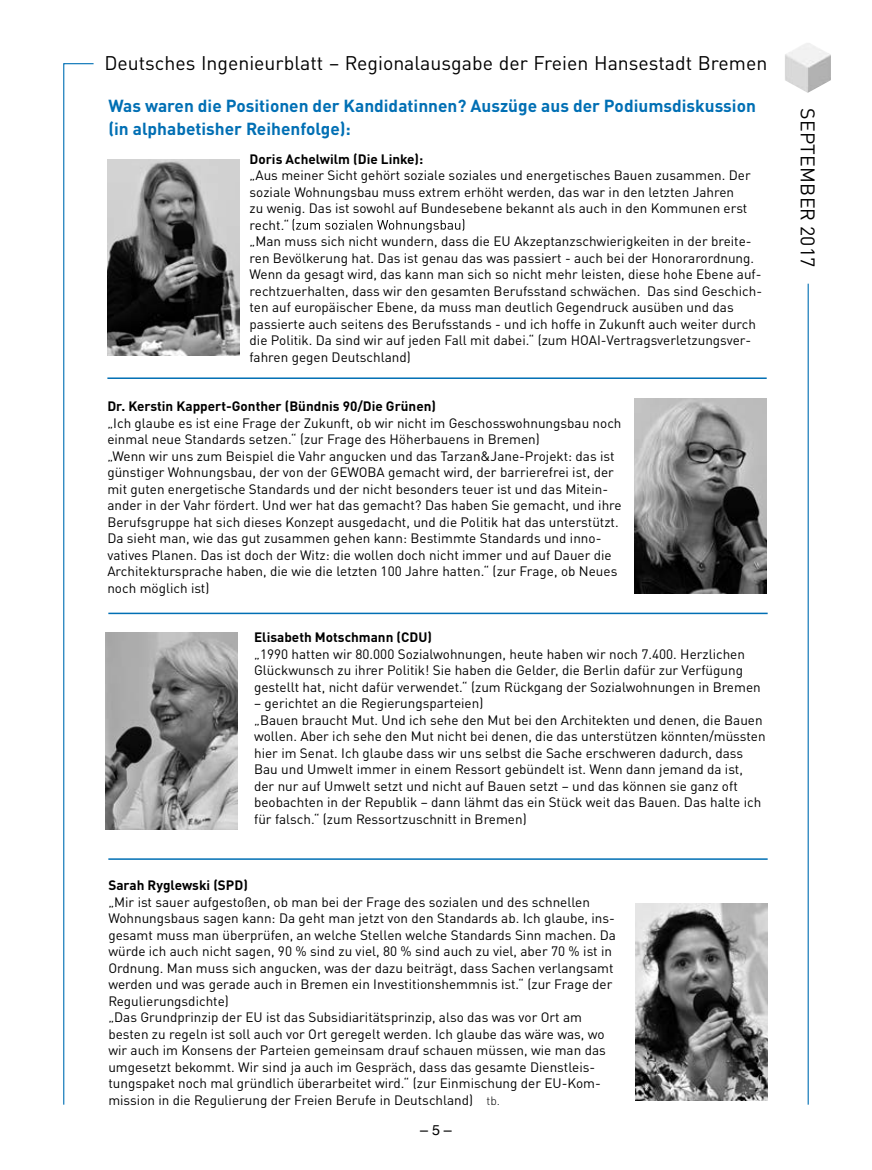
<style>
.page{position:relative;width:872px;height:1170px;background:#fff}
.page>*{position:absolute;margin:0;border:0;box-sizing:border-box;transform-origin:0 0}
.t1{font:19.5px "DINOT";color:#000}
.t2{font:700 17.25px/22.5px "DINOT";color:#006fb4}
.t3{font:14.25px "Helvetica";color:#000}
.t4{font:13.5px/16.5px "DINOT";color:#000}
.t5{font:700 13.5px "DINOT";color:#000}
.s1{font-weight:300;font-size:12px}
</style>
<div class="page">
<img style="left:785px;top:43px;width:46px;height:50px">
<hr style="left:807px;top:284px;width:1px;height:820px;background:#006fb4">
<svg style="left:63px;top:63px;width:31px;height:1042px"></svg>
<img style="left:636px;top:903px;width:131px;height:197px">
<img style="left:107px;top:159px;width:133px;height:196px">
<img style="left:635px;top:398px;width:131px;height:196px">
<svg style="left:293px;top:219px;width:171px;height:14px"></svg>
<img style="left:106px;top:632px;width:131px;height:197px">
<hr style="left:107px;top:377px;width:659px;height:2px;background:#006fb4">
<hr style="left:108px;top:612px;width:659px;height:2px;background:#006fb4">
<hr style="left:108px;top:858px;width:659px;height:1px;background:#006fb4">
<h1 class="t1" style="left:104px;top:51px;width:664px">Deutsches Ingenieurblatt – Regionalausgabe der Freien Hansestadt Bremen</h1>
<p class="t2" style="left:108px;top:94px;width:649px">Was waren die Positionen der Kandidatinnen? Auszüge aus der Podiumsdiskussion (in alphabetisher Reihenfolge):</p>
<p class="t5" style="left:249px;top:150px;width:175px">Doris Achelwilm (Die Linke):</p>
<p class="t4" style="left:249px;top:167px;width:514px">„Aus meiner Sicht gehört soziale soziales und energetisches Bauen zusammen. Der soziale Wohnungsbau muss extrem erhöht werden, das war in den letzten Jahren<br>zu wenig. Das ist sowohl auf Bundesebene bekannt als auch in den Kommunen erst recht.“<br>„Man muss sich nicht wundern, dass die EU Akzeptanzschwierigkeiten in der breite&shy;ren Bevölkerung hat. Das ist genau das was passiert - auch bei der Honorarordnung.<br>Wenn da gesagt wird, das kann man sich so nicht mehr leisten, diese hohe Ebene auf&shy;rechtzuerhalten, dass wir den gesamten Berufsstand schwächen. Das sind Geschich&shy;ten auf europäischer Ebene, da muss man deutlich Gegendruck ausüben und das passierte auch seitens des Berufsstands - und ich hoffe in Zukunft auch weiter durch die Politik. Da sind wir auf jeden Fall mit dabei.“ (zum HOAI-Vertragsverletzungsver&shy;fahren gegen Deutschland)</p>
<p class="t5" style="left:107px;top:397px;width:330px">Dr. Kerstin Kappert-Gonther (Bündnis 90/Die Grünen)</p>
<p class="t4" style="left:107px;top:414px;width:516px">„Ich glaube es ist eine Frage der Zukunft, ob wir nicht im Geschosswohnungsbau noch einmal neue Standards setzen.“ (zur Frage des Höherbauens in Bremen)<br>„Wenn wir uns zum Beispiel die Vahr angucken und das Tarzan&amp;Jane-Projekt: das ist günstiger Wohnungsbau, der von der GEWOBA gemacht wird, der barrierefrei ist, der mit guten energetische Standards und der nicht besonders teuer ist und das Mitein&shy;ander in der Vahr fördert. Und wer hat das gemacht? Das haben Sie gemacht, und ihre Berufsgruppe hat sich dieses Konzept ausgedacht, und die Politik hat das unterstützt.<br>Da sieht man, wie das gut zusammen gehen kann: Bestimmte Standards und inno&shy;vatives Planen. Das ist doch der Witz: die wollen doch nicht immer und auf Dauer die Architektursprache haben, die wie die letzten 100 Jahre hatten.“ (zur Frage, ob Neues noch möglich ist)</p>
<p class="t5" style="left:254px;top:628px;width:179px">Elisabeth Motschmann (CDU)</p>
<p class="t4" style="left:254px;top:645px;width:508px">„1990 hatten wir 80.000 Sozialwohnungen, heute haben wir noch 7.400. Herzlichen<br>Glückwunsch zu ihrer Politik! Sie haben die Gelder, die Berlin dafür zur Verfügung gestellt hat, nicht dafür verwendet.“ (zum Rückgang der Sozialwohnungen in Bremen</p>
<p class="t4" style="left:254px;top:695px;width:513px">– gerichtet an die Regierungsparteien)<br>„Bauen braucht Mut. Und ich sehe den Mut bei den Architekten und denen, die Bauen wollen. Aber ich sehe den Mut nicht bei denen, die das unterstützen könnten/müssten hier im Senat. Ich glaube dass wir uns selbst die Sache erschweren dadurch, dass Bau und Umwelt immer in einem Ressort gebündelt ist. Wenn dann jemand da ist, der nur auf Umwelt setzt und nicht auf Bauen setzt – und das können sie ganz oft beobachten in der Republik – dann lähmt das ein Stück weit das Bauen. Das halte ich für falsch.“ (zum Ressortzuschnitt in Bremen)</p>
<p class="t5" style="left:108px;top:876px;width:141px">Sarah Ryglewski (SPD)</p>
<p class="t4" style="left:108px;top:893px;width:509px">„Mir ist sauer aufgestoßen, ob man bei der Frage des sozialen und des schnellen Wohnungsbaus sagen kann: Da geht man jetzt von den Standards ab. Ich glaube, ins&shy;gesamt muss man überprüfen, an welche Stellen welche Standards Sinn machen. Da würde ich auch nicht sagen, 90 % sind zu viel, 80 % sind auch zu viel, aber 70 % ist in Ordnung. Man muss sich angucken, was der dazu beiträgt, dass Sachen verlangsamt werden und was gerade auch in Bremen ein Investitionshemmnis ist.“ (zur Frage der Regulierungsdichte)<br>„Das Grundprinzip der EU ist das Subsidiaritätsprinzip, also das was vor Ort am besten zu regeln ist soll auch vor Ort geregelt werden. Ich glaube das wäre was, wo wir auch im Konsens der Parteien gemeinsam drauf schauen müssen, wie man das umgesetzt bekommt. Wir sind ja auch im Gespräch, dass das gesamte Dienstleis&shy;tungspaket noch mal gründlich überarbeitet wird.“ (zur Einmischung der EU-Kom&shy;mission in die Regulierung der Freien Berufe in Deutschland) <span class="s1">tb.</span></p>
<p class="t3" style="left:420px;top:1118px;width:33px">– 5 –</p>
<h1 class="t1" style="left:820px;top:108px;width:160px;rotate:90deg">SEPTEMBER 2017</h1>
</div>
